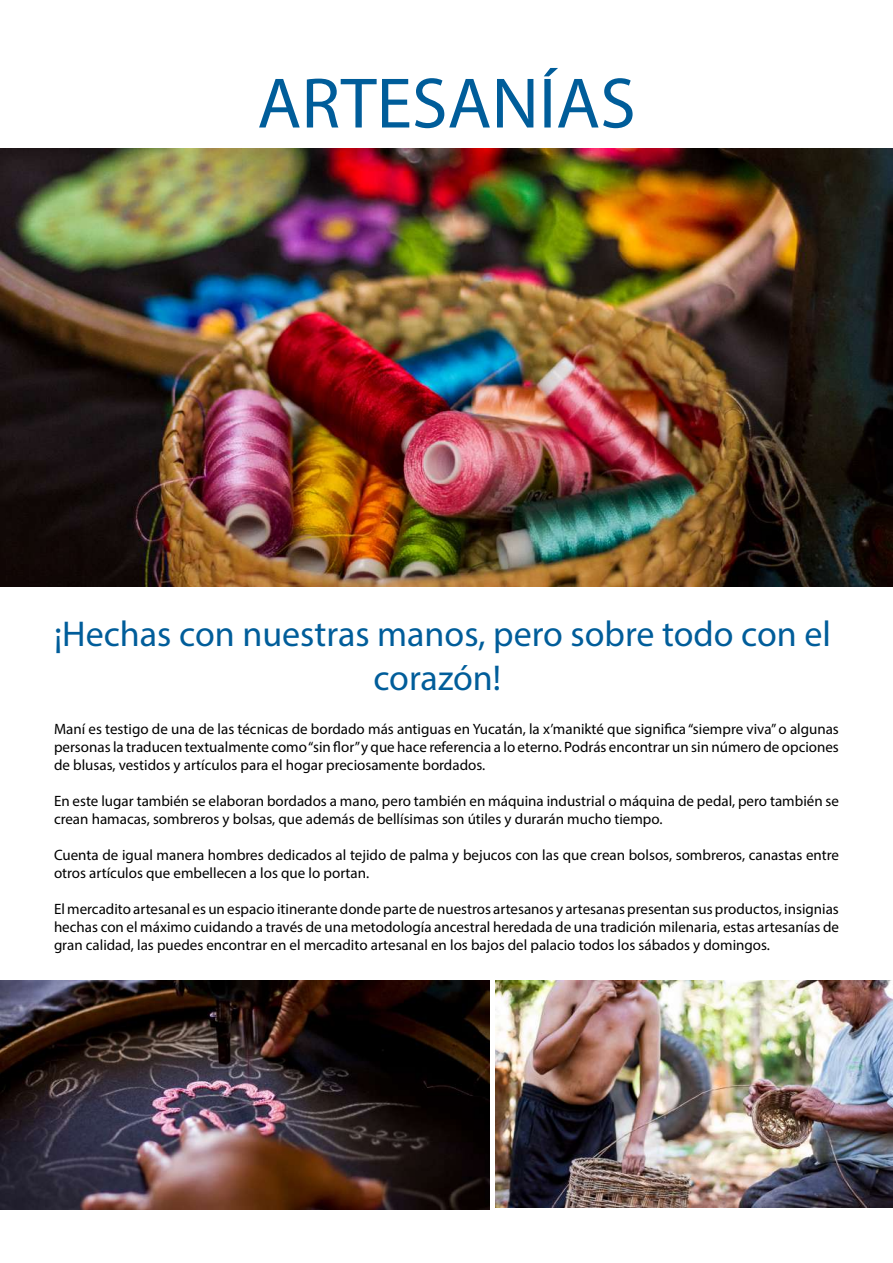
<style>
.page{position:relative;width:893px;height:1263px;background:#fff}
.page>*{position:absolute;margin:0;border:0;box-sizing:border-box;transform-origin:0 0}
.t1{font:72px "Myriad Pro";color:#005d9a}
.t2{font:36px/43.2px "Myriad Pro";color:#005d9a;text-align:center}
.t3{font:15px/18px "Myriad Pro";color:#000;text-align:justify}
</style>
<div class="page">
<img style="left:0;top:149px;width:892px;height:438px">
<img style="left:495px;top:981px;width:398px;height:226px">
<img style="left:0;top:981px;width:489px;height:229px">
<img style="left:892px;top:149px;width:1px;height:438px">
<h1 class="t1" style="left:257px;top:59px;width:380px">ARTESANÍAS</h1>
<h2 class="t2" style="left:54px;top:612px;width:778px">¡Hechas con nuestras manos, pero sobre todo con el corazón!</h2>
<p class="t3" style="left:54px;top:720px;width:786px">Maní es testigo de una de las técnicas de bordado más antiguas en Yucatán, la x’manikté que significa “siempre viva” o algunas personas la traducen textualmente como “sin flor” y que hace referencia a lo eterno. Podrás encontrar un sin número de opciones de blusas, vestidos y artículos para el hogar preciosamente bordados.</p>
<p class="t3" style="left:54px;top:792px;width:787px">En este lugar también se elaboran bordados a mano, pero también en máquina industrial o máquina de pedal, pero también se crean hamacas, sombreros y bolsas, que además de bellísimas son útiles y durarán mucho tiempo.</p>
<p class="t3" style="left:54px;top:846px;width:786px">Cuenta de igual manera hombres dedicados al tejido de palma y bejucos con las que crean bolsos, sombreros, canastas entre otros artículos que embellecen a los que lo portan.</p>
<p class="t3" style="left:54px;top:900px;width:786px">El mercadito artesanal es un espacio itinerante donde parte de nuestros artesanos y artesanas presentan sus productos, insignias hechas con el máximo cuidando a través de una metodología ancestral heredada de una tradición milenaria, estas artesanías de gran calidad, las puedes encontrar en el mercadito artesanal en los bajos del palacio todos los sábados y domingos.</p>
</div>
